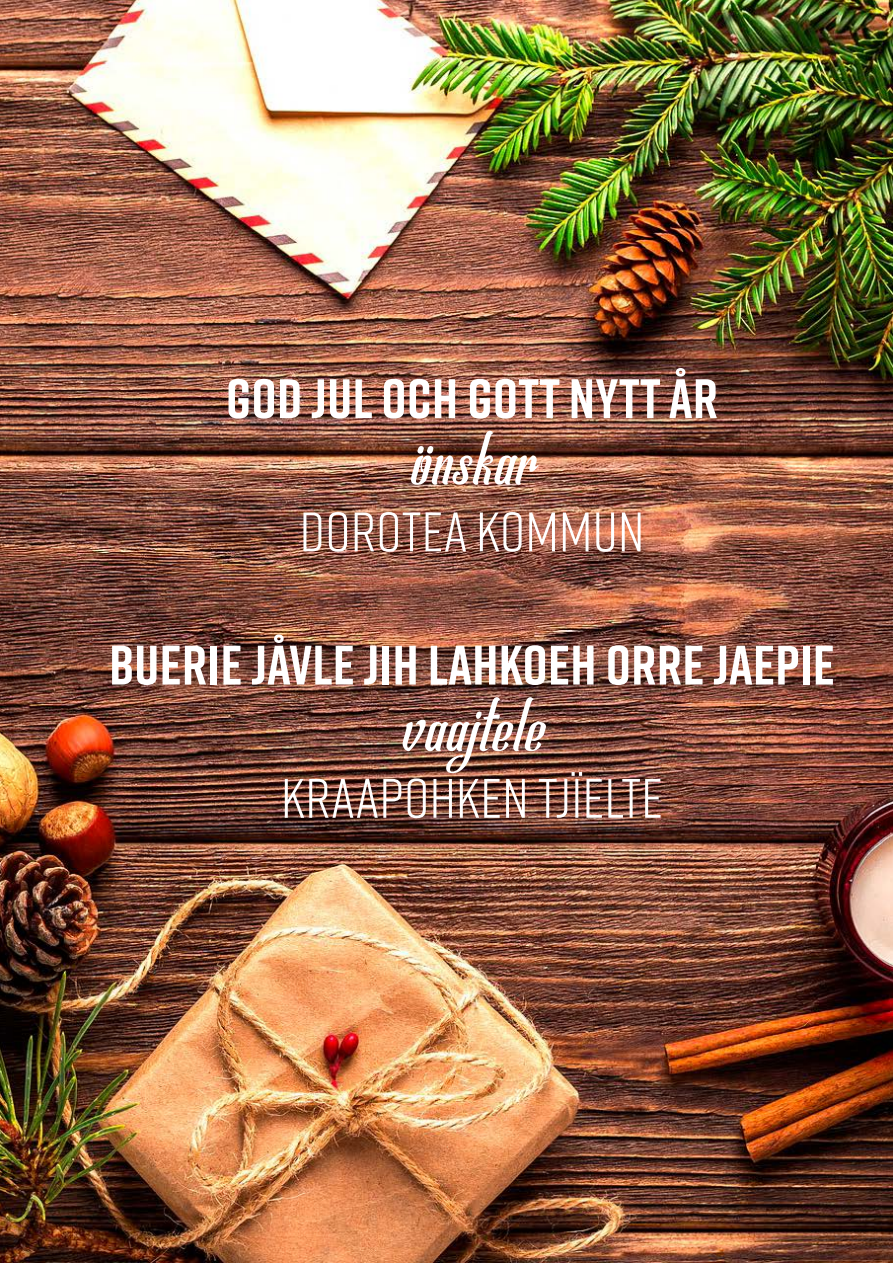
<style>
.page{position:relative;width:893px;height:1263px;background:#fff}
.page>*{position:absolute;margin:0;border:0;box-sizing:border-box;transform-origin:0 0}
.t1{font:700 55.5px "Rift";letter-spacing:.01em;color:#fff}
.t2{font:55.5px "Rift";letter-spacing:.01em;color:#fff}
.t3{font:55.5px "Allema";color:#fff}
</style>
<div class="page">
<img style="left:0;top:0;width:893px;height:1263px">
<p class="t1" style="left:226px;top:359px;width:494px">GOD JUL OCH GOTT NYTT ÅR</p>
<p class="t3" style="left:409px;top:419px;width:128px">önskar</p>
<p class="t2" style="left:300px;top:493px;width:346px">DOROTEA KOMMUN</p>
<p class="t1" style="left:109px;top:625px;width:727px">BUERIE JÅVLE JIH LAHKOEH ORRE JAEPIE</p>
<p class="t3" style="left:400px;top:685px;width:145px">vaajtele</p>
<p class="t2" style="left:281px;top:759px;width:383px">KRAAPOHKEN TJÏELTE</p>
</div>
